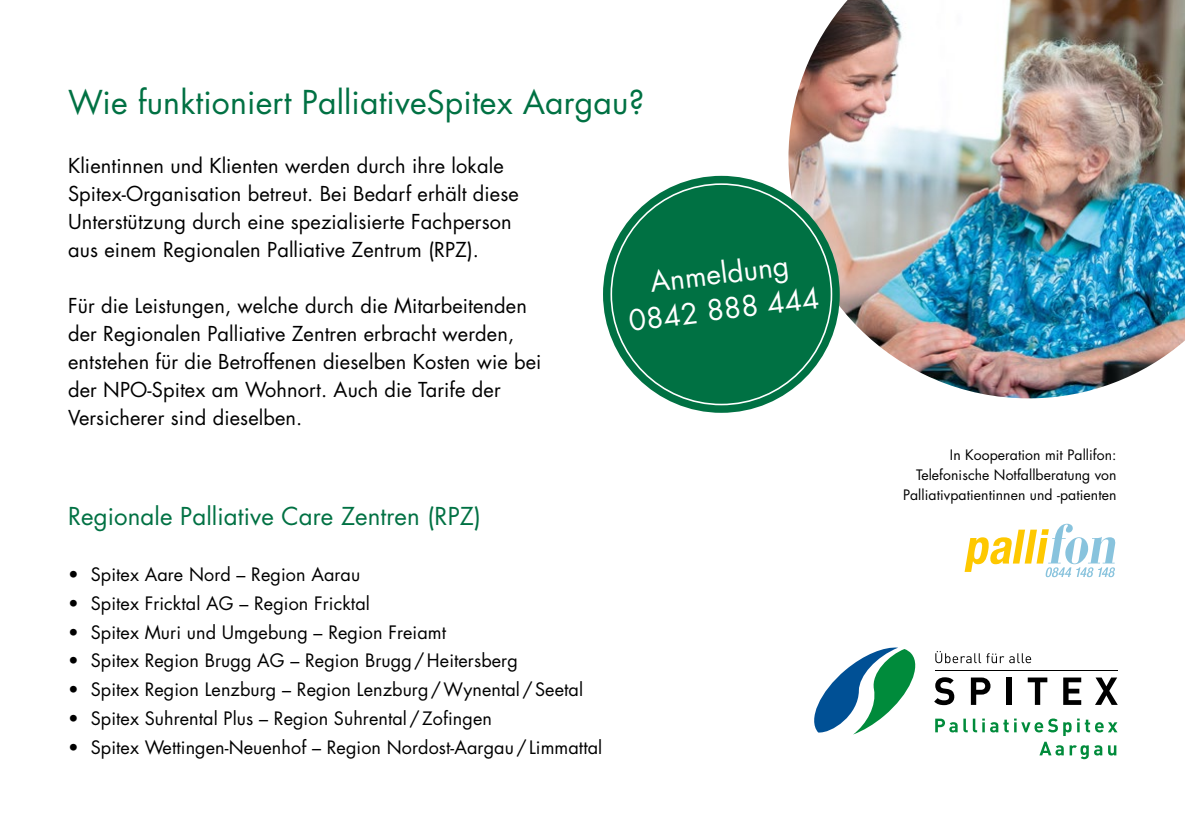
<style>
.page{position:relative;width:1185px;height:823px;background:#fff}
.page>*{position:absolute;margin:0;border:0;box-sizing:border-box;transform-origin:0 0}
.t1{font:32px "Futura";letter-spacing:.005em;color:#007143}
.t2{font:28px/36px "Futura";color:#fff;text-align:center}
.t3{font:24px "Futura";letter-spacing:.005em;color:#007143}
.t4{font:20px/28px "Futura";letter-spacing:.005em;color:#000}
.t5{font:18px "Futura";letter-spacing:.005em;color:#000}
.t6{font:14px/20px "Futura";letter-spacing:.005em;color:#000;text-align:right}
</style>
<div class="page">
<img style="left:788px;top:0;width:397px;height:398px">
<svg style="left:603px;top:176px;width:237px;height:236px;fill:#007143"></svg>
<div style="left:611px;top:184px;width:220px;height:220px;background:#007143;border-radius:50%"></div>
<svg style="left:965px;top:523px;width:150px;height:54px"></svg>
<svg style="left:814px;top:647px;width:102px;height:87px"></svg>
<svg style="left:934px;top:677px;width:20px;height:27px"></svg>
<svg style="left:971px;top:677px;width:19px;height:27px"></svg>
<div style="left:1006px;top:677px;width:6px;height:27px;background:#000"></div>
<svg style="left:1028px;top:677px;width:19px;height:27px"></svg>
<svg style="left:1063px;top:677px;width:18px;height:27px"></svg>
<svg style="left:1095px;top:677px;width:23px;height:27px"></svg>
<hr style="left:935px;top:669px;width:183px;height:1px;background:#000">
<svg style="left:935px;top:651px;width:96px;height:11px"></svg>
<svg style="left:935px;top:718px;width:182px;height:17px"></svg>
<svg style="left:1039px;top:741px;width:25px;height:14px"></svg>
<svg style="left:1070px;top:745px;width:32px;height:13px"></svg>
<svg style="left:1108px;top:745px;width:8px;height:10px"></svg>
<h1 class="t1" style="left:68px;top:80px;width:578px">Wie funktioniert PalliativeSpitex Aargau?</h1>
<p class="t4" style="left:68px;top:151px;width:452px">Klientinnen und Klienten werden durch ihre lokale Spitex-Organisation betreut. Bei Bedarf erhält diese Unterstützung durch eine spezialisierte Fachperson aus einem Regionalen Palliative Zentrum (RPZ).</p>
<p class="t4" style="left:68px;top:291px;width:475px">Für die Leistungen, welche durch die Mitarbeitenden der Regionalen Palliative Zentren erbracht werden, entstehen für die Betroffenen dieselben Kosten wie bei der NPO-Spitex am Wohnort. Auch die Tarife der Versicherer sind dieselben.</p>
<h2 class="t2" style="left:622px;top:266px;width:193px;rotate:-7deg">Anmeldung<br>0842 888 444</h2>
<p class="t3" style="left:68px;top:499px;width:414px">Regionale Palliative Care Zentren (RPZ)</p>
<p class="t5" style="left:68px;top:561px;width:294px">• Spitex Aare Nord – Region Aarau</p>
<p class="t5" style="left:68px;top:590px;width:303px">• Spitex Fricktal AG – Region Fricktal</p>
<p class="t5" style="left:68px;top:619px;width:380px">• Spitex Muri und Umgebung – Region Freiamt</p>
<p class="t5" style="left:68px;top:648px;width:451px">• Spitex Region Brugg AG – Region Brugg/Heitersberg</p>
<p class="t5" style="left:68px;top:677px;width:517px">• Spitex Region Lenzburg – Region Lenzburg/Wynental/Seetal</p>
<p class="t5" style="left:68px;top:705px;width:425px">• Spitex Suhrental Plus – Region Suhrental/Zofingen</p>
<p class="t5" style="left:68px;top:734px;width:536px">• Spitex Wettingen-Neuenhof – Region Nordost-Aargau/Limmattal</p>
<p class="t6" style="left:903px;top:444px;width:215px">In Kooperation mit Pallifon:<br>Telefonische Notfallberatung von<br>Palliativpatientinnen und -patienten</p>
</div>
